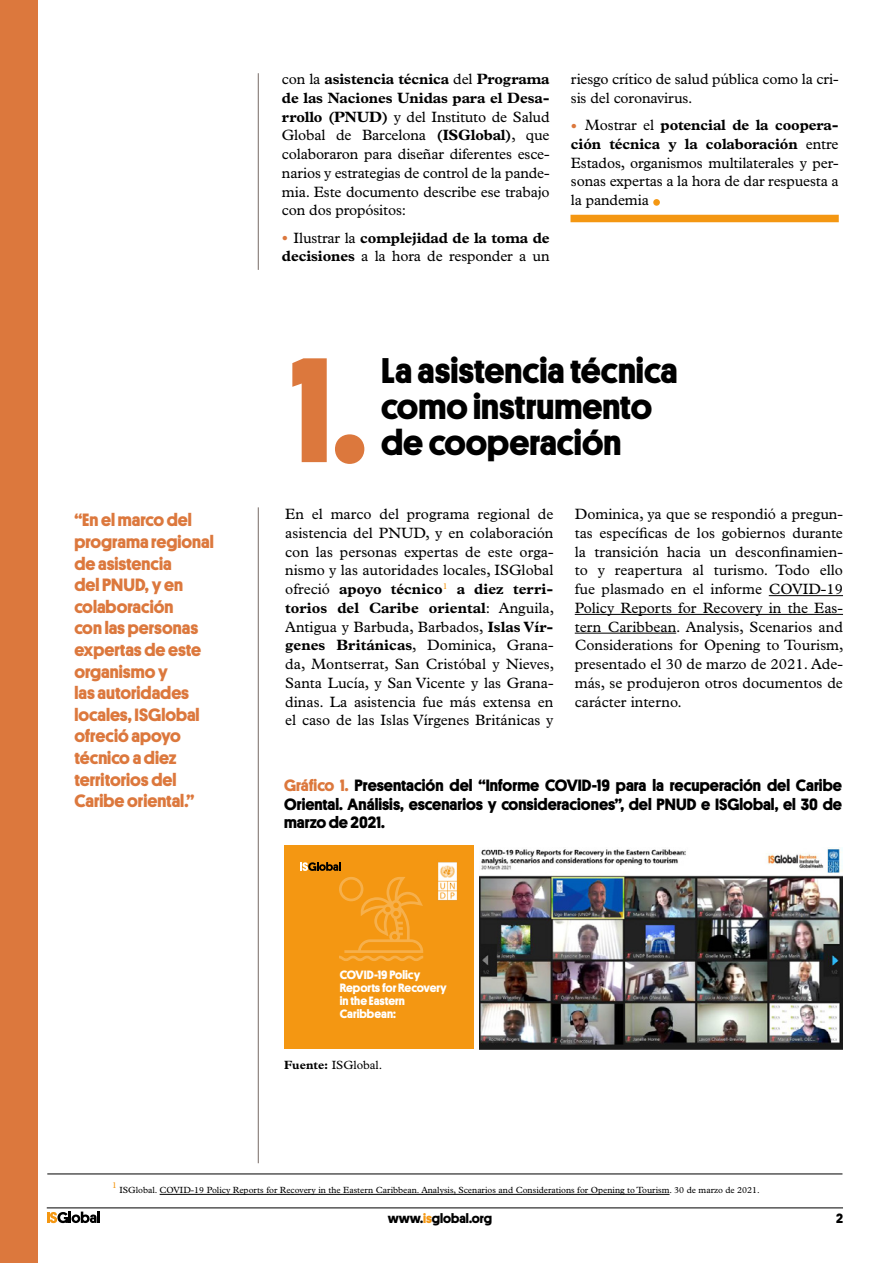
<style>
.page{position:relative;width:893px;height:1263px;background:#fff}
.page>*{position:absolute;margin:0;border:0;box-sizing:border-box;transform-origin:0 0}
.t1{font:700 150px "Platform";color:#dc783d}
.text_base{font:54px "Plantin";color:#f49712}
.t2{font:700 36px/36px "Platform";color:#000}
.t3{font:700 18px/21.6px "Platform";color:#dc783d}
.text_base-2{font:700 16.5px/18.8px "Platform";color:#000;text-align:justify}
.text_base-3{font:15px/18.8px "Plantin";letter-spacing:-.01em;color:#000;text-align:justify}
.t4{font:700 13.5px "Platform";color:#000}
._0_num_titulares{font:700 12.15px/12.9px "Platform";color:#fff}
.text_base-4{font:12px "Plantin";color:#000}
.leyendas{font:9px "Plantin";color:#000}
.leyendas-2{font:8.7px "Plantin";color:#f49712}
.s1{font-weight:700}
.s2{font-size:18px;color:#dc783d}
.s3{color:#dc783d}
.s4{color:#f49712}
</style>
<div class="page">
<svg style="left:47px;top:1211px;width:53px;height:12px"></svg>
<hr style="left:47px;top:1207px;width:796px;height:1px;background:#000">
<hr style="left:769px;top:595px;width:74px;height:1px;background:#000">
<hr style="left:575px;top:614px;width:268px;height:1px;background:#000">
<hr style="left:575px;top:633px;width:101px;height:1px;background:#000">
<div style="left:0;top:0;width:37px;height:1263px;background:#dc783d"></div>
<hr style="left:258px;top:507px;width:1px;height:656px;background:#867b77">
<hr style="left:160px;top:1194px;width:509px;height:1px;background:#000">
<hr style="left:47px;top:1174px;width:795px;height:1px;background:#000">
<hr style="left:258px;top:73px;width:1px;height:197px;background:#867b77">
<div style="left:570px;top:215px;width:269px;height:7px;background:#f49712"></div>
<img style="left:480px;top:847px;width:362px;height:202px">
<div style="left:284px;top:845px;width:190px;height:204px;background:#f49712"></div>
<svg style="left:339px;top:877px;width:84px;height:84px"></svg>
<img style="left:438px;top:862px;width:19px;height:39px">
<svg style="left:300px;top:862px;width:41px;height:9px"></svg>
<p class="text_base-3" style="left:282px;top:70px;width:269px">con la <span class="s1">asistencia técnica</span> del <span class="s1">Programa de las Naciones Unidas para el Desa&shy;rrollo (PNUD)</span> y del Instituto de Salud Global de Barcelona <span class="s1">(ISGlobal)</span>, que colaboraron para diseñar diferentes esce&shy;narios y estrategias de control de la pande&shy;mia. Este documento describe ese trabajo con dos propósitos:</p>
<p class="text_base-3" style="left:282px;top:228px;width:269px"><span class="s2">•</span> Ilustrar la <span class="s1">complejidad de la toma de decisiones</span> a la hora de responder a un</p>
<p class="text_base-3" style="left:571px;top:70px;width:269px">riesgo crítico de salud pública como la cri&shy;sis del coronavirus.</p>
<p class="text_base-3" style="left:571px;top:116px;width:269px"><span class="s2">•</span> Mostrar el <span class="s1">potencial de la coopera&shy;ción técnica y la colaboración</span> entre Estados, organismos multilaterales y per&shy;sonas expertas a la hora de dar respuesta a la pandemia</p>
<p class="text_base" style="left:649px;top:156px;width:17px">.</p>
<p class="t3" style="left:74px;top:508px;width:141px">“En el marco del programa regional de asistencia<br>del PNUD, y en colaboración<br>con las personas expertas de este organismo y<br>las autoridades locales, ISGlobal ofreció apoyo técnico a diez territorios del<br>Caribe oriental.”</p>
<p class="t1" style="left:291px;top:300px;width:78px">1.</p>
<p class="t2" style="left:381px;top:350px;width:298px">La asistencia técnica como instrumento de cooperación</p>
<p class="text_base-3" style="left:285px;top:505px;width:270px">En el marco del programa regional de asistencia del PNUD, y en colaboración con las personas expertas de este orga&shy;nismo y las autoridades locales, ISGlobal ofreció <span class="s1">apoyo técnico</span><sup>1</sup> <span class="s1">a diez terri&shy;torios del Caribe oriental</span>: Anguila, Antigua y Barbuda, Barbados, <span class="s1">Islas Vír&shy;genes Británicas</span>, Dominica, Grana&shy;da, Montserrat, San Cristóbal y Nieves, Santa Lucía, y San Vicente y las Grana&shy;dinas. La asistencia fue más extensa en el caso de las Islas Vírgenes Británicas y</p>
<p class="text_base-3" style="left:575px;top:505px;width:270px">Dominica, ya que se respondió a pregun&shy;tas específicas de los gobiernos durante la transición hacia un desconfinamien&shy;to y reapertura al turismo. Todo ello fue plasmado en el informe COVID-19<br>Policy Reports for Recovery in the Eas&shy;tern Caribbean. Analysis, Scenarios and Considerations for Opening to Tourism, presentado el 30 de marzo de 2021. Ade&shy;más, se produjeron otros documentos de carácter interno.</p>
<p class="text_base-2" style="left:284px;top:775px;width:559px"><span class="s3">Gráfico 1.</span> Presentación del “Informe COVID-19 para la recuperación del Caribe Oriental. Análisis, escenarios y consideraciones”, del PNUD e ISGlobal, el 30 de marzo de 2021.</p>
<p class="_0_num_titulares" style="left:340px;top:968px;width:108px">COVID-19 Policy<br>Reports for Recovery in the Eastern<br>Caribbean:</p>
<p class="text_base-4" style="left:284px;top:1058px;width:100px"><span class="s1">Fuente:</span> ISGlobal.</p>
<p class="leyendas-2" style="left:112px;top:1180px;width:6px">1</p>
<p class="leyendas" style="left:120px;top:1185px;width:642px">ISGlobal. COVID-19 Policy Reports for Recovery in the Eastern Caribbean. Analysis, Scenarios and Considerations for Opening to Tourism. 30 de marzo de 2021.</p>
<p class="t4" style="left:388px;top:1208px;width:106px">www.<span class="s4">is</span>global.org</p>
<p class="t4" style="left:836px;top:1208px;width:8px">2</p>
</div>
